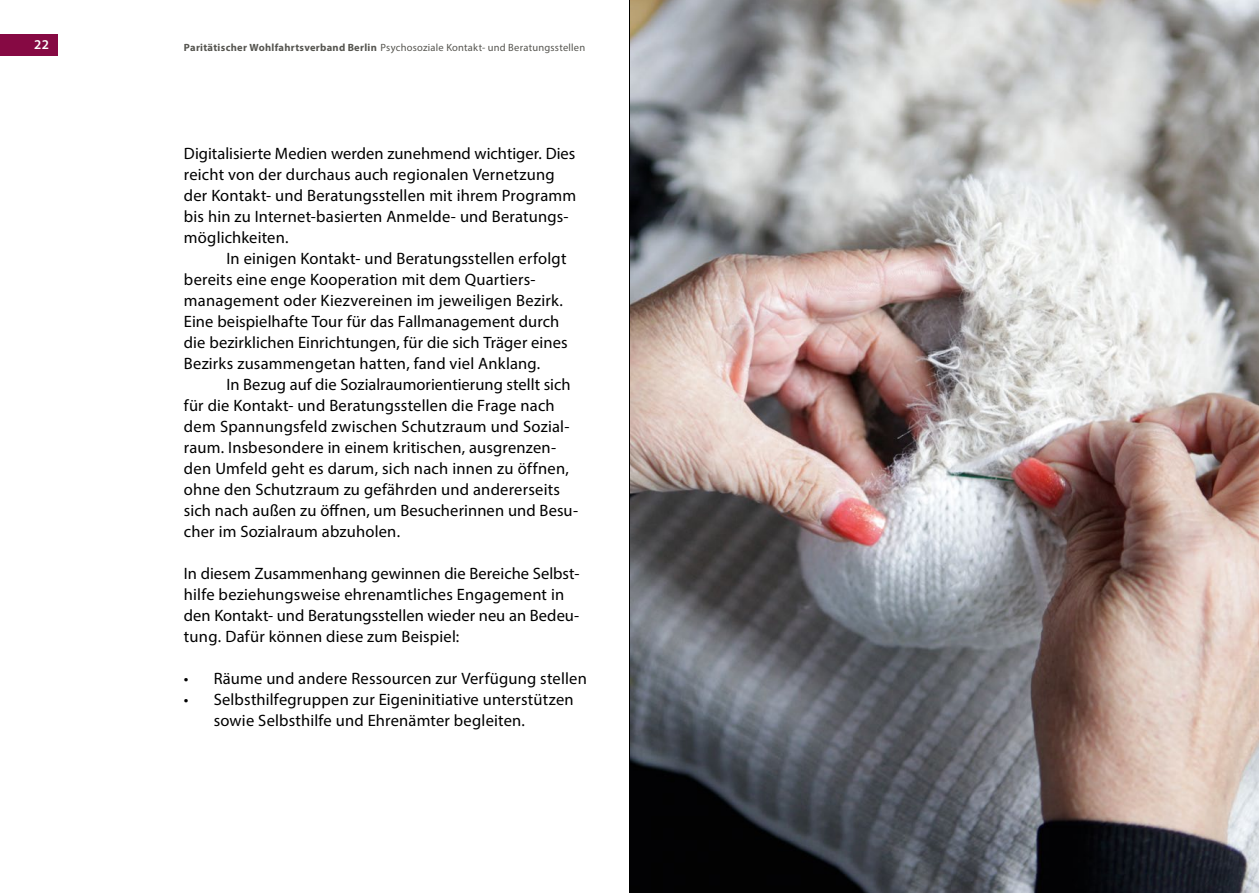
<style>
.page{position:relative;width:1259px;height:893px;background:#fff}
.page>*{position:absolute;margin:0;border:0;box-sizing:border-box;transform-origin:0 0}
.t1{font:16.5px/21px "Myriad Pro";letter-spacing:.01em;color:#000}
.t2{font:600 13.5px "Myriad Pro";color:#fff}
.t3{font:10.5px "Myriad Pro";letter-spacing:.02em;color:#565550}
.s1{font-weight:700}
</style>
<div class="page">
<div style="left:0;top:34px;width:57px;height:21px;background:#860943"></div>
<hr style="left:629px;top:0;width:1px;height:893px;background:#000">
<img style="left:630px;top:0;width:629px;height:893px">
<p class="t2" style="left:34px;top:35px;width:16px">22</p>
<p class="t3" style="left:184px;top:41px;width:403px"><span class="s1">Paritätischer Wohlfahrtsverband Berlin</span> Psychosoziale Kontakt- und Beratungsstellen</p>
<p class="t1" style="left:184px;top:143px;width:394px">Digitalisierte Medien werden zunehmend wichtiger. Dies reicht von der durchaus auch regionalen Vernetzung der Kontakt- und Beratungsstellen mit ihrem Programm bis hin zu Internet-basierten Anmelde- und Beratungs&shy;möglichkeiten.</p>
<p class="t1" style="left:184px;top:248px;width:385px;text-indent:43px">In einigen Kontakt- und Beratungsstellen erfolgt bereits eine enge Kooperation mit dem Quartiers&shy;management oder Kiezvereinen im jeweiligen Bezirk.<br>Eine beispielhafte Tour für das Fallmanagement durch die bezirklichen Einrichtungen, für die sich Träger eines Bezirks zusammengetan hatten, fand viel Anklang.</p>
<p class="t1" style="left:184px;top:374px;width:396px;text-indent:43px">In Bezug auf die Sozialraumorientierung stellt sich für die Kontakt- und Beratungsstellen die Frage nach dem Spannungsfeld zwischen Schutzraum und Sozial&shy;raum. Insbesondere in einem kritischen, ausgrenzen&shy;den Umfeld geht es darum, sich nach innen zu öffnen, ohne den Schutzraum zu gefährden und andererseits sich nach außen zu öffnen, um Besucherinnen und Besu&shy;cher im Sozialraum abzuholen.</p>
<p class="t1" style="left:184px;top:563px;width:397px">In diesem Zusammenhang gewinnen die Bereiche Selbst&shy;hilfe beziehungsweise ehrenamtliches Engagement in den Kontakt- und Beratungsstellen wieder neu an Bedeu&shy;tung. Dafür können diese zum Beispiel:</p>
<p class="t1" style="left:184px;top:668px;width:404px">• Räume und andere Ressourcen zur Verfügung stellen</p>
<p class="t1" style="left:214px;top:689px;width:361px;text-indent:-30px">• Selbsthilfegruppen zur Eigeninitiative unterstützen sowie Selbsthilfe und Ehrenämter begleiten.</p>
</div>
